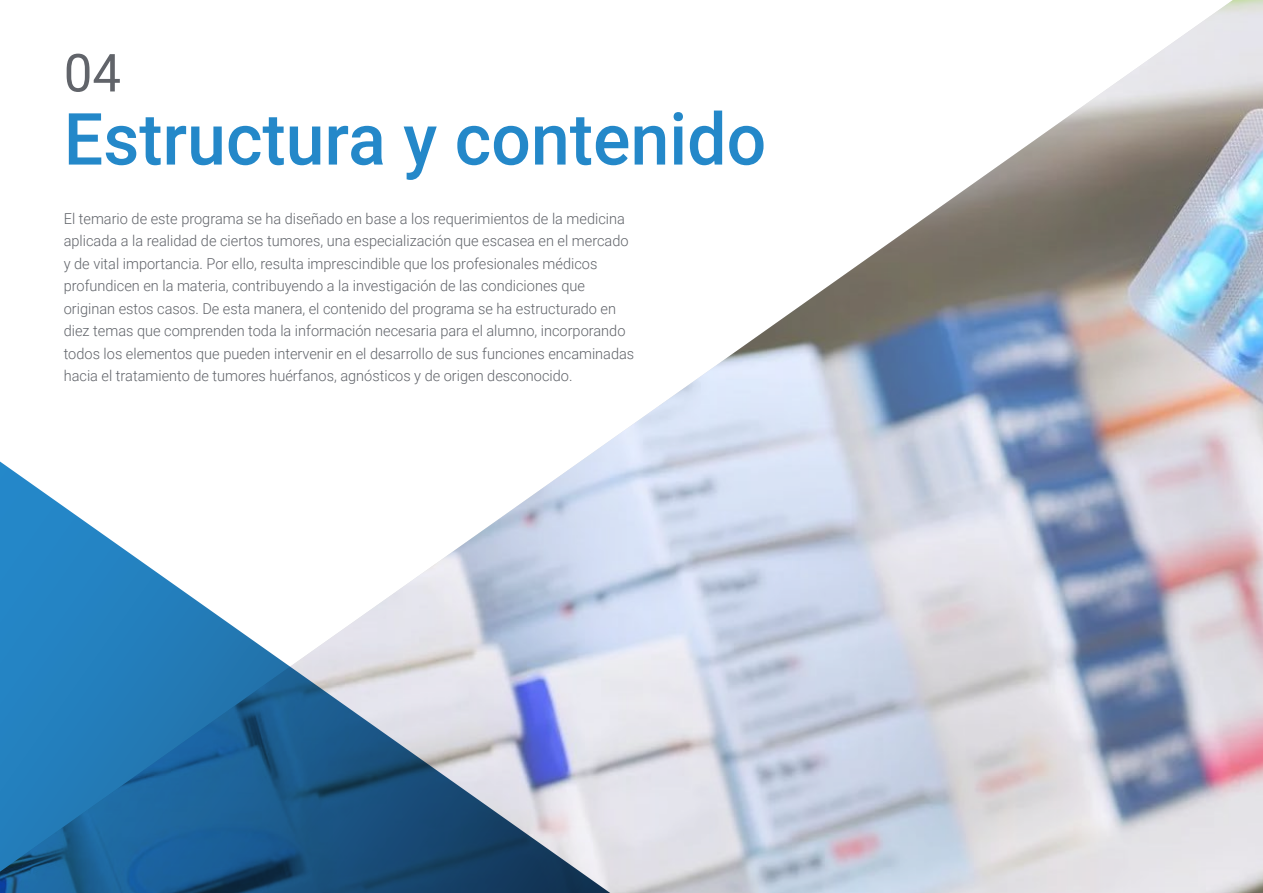
<style>
.page{position:relative;width:1263px;height:893px;background:#fff}
.page>*{position:absolute;margin:0;border:0;box-sizing:border-box;transform-origin:0 0}
.t1{font:500 72px "Roboto";color:#2488c9}
.t2{font:52.5px "Roboto";color:#61646a}
.t3{font:300 15px/22.5px "Roboto";color:#61646a}
</style>
<div class="page">
<img style="left:602px;top:0;width:661px;height:893px">
<svg style="left:0;top:446px;width:640px;height:447px"></svg>
<h2 class="t2" style="left:64px;top:36px;width:59px">04</h2>
<h1 class="t1" style="left:64px;top:89px;width:704px">Estructura y contenido</h1>
<p class="t3" style="left:64px;top:207px;width:572px">El temario de este programa se ha diseñado en base a los requerimientos de la medicina aplicada a la realidad de ciertos tumores, una especialización que escasea en el mercado y de vital importancia. Por ello, resulta imprescindible que los profesionales médicos profundicen en la materia, contribuyendo a la investigación de las condiciones que originan estos casos. De esta manera, el contenido del programa se ha estructurado en diez temas que comprenden toda la información necesaria para el alumno, incorporando todos los elementos que pueden intervenir en el desarrollo de sus funciones encaminadas hacia el tratamiento de tumores huérfanos, agnósticos y de origen desconocido.</p>
</div>
